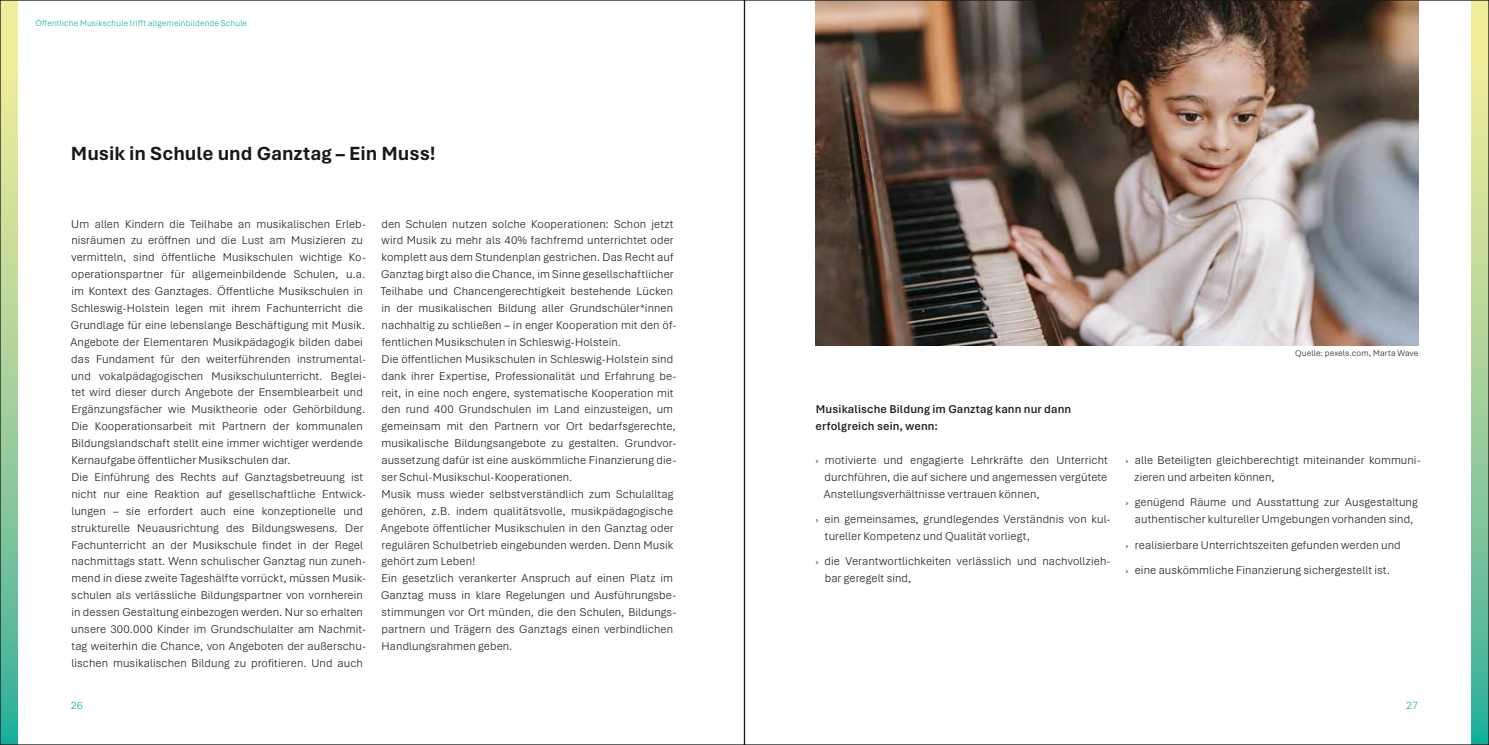
<style>
.page{position:relative;width:1489px;height:745px;background:#fff}
.page>*{position:absolute;margin:0;border:0;box-sizing:border-box;transform-origin:0 0}
.t1{font:700 20px "Aptos";color:#181716}
.t2{font:300 11.88px/16.9px "Aptos";letter-spacing:.01em;color:#181716}
.t3{font:600 11.88px/16.9px "Aptos";letter-spacing:.01em;color:#181716}
.t4{font:300 11.25px "Aptos";color:#01af9a}
.t5{font:300 8.75px "Aptos";letter-spacing:.02em;color:#01af9a}
.t6{font:300 8.75px "Aptos";letter-spacing:.02em;color:#181716}
.s1{font-family:"Titillium";font-size:10px}
</style>
<div class="page">
<svg style="left:1471px;top:2px;width:15px;height:740px;background:#a1d19b"></svg>
<svg style="left:2px;top:2px;width:16px;height:740px;background:#a2d19b"></svg>
<img style="left:815px;top:2px;width:603px;height:343px">
<p class="t5" style="left:35px;top:17px;width:213px">Öffentliche Musikschule trifft allgemeinbildende Schule</p>
<h1 class="t1" style="left:71px;top:140px;width:366px">Musik in Schule und Ganztag – Ein Muss!</h1>
<p class="t2" style="left:70px;top:214px;width:297px">Um allen Kindern die Teilhabe an musikalischen Erleb&shy;nisräumen zu eröffnen und die Lust am Musizieren zu vermitteln, sind öffentliche Musikschulen wichtige Ko&shy;operationspartner für allgemeinbildende Schulen, u.a. im Kontext des Ganztages. Öffentliche Musikschulen in Schleswig-Holstein legen mit ihrem Fachunterricht die Grundlage für eine lebenslange Beschäftigung mit Musik.<br>Angebote der Elementaren Musikpädagogik bilden dabei das Fundament für den weiterführenden instrumental&shy;und vokalpädagogischen Musikschulunterricht. Beglei&shy;tet wird dieser durch Angebote der Ensemblearbeit und Ergänzungsfächer wie Musiktheorie oder Gehörbildung.<br>Die Kooperationsarbeit mit Partnern der kommunalen Bildungslandschaft stellt eine immer wichtiger werdende Kernaufgabe öffentlicher Musikschulen dar.<br>Die Einführung des Rechts auf Ganztagsbetreuung ist nicht nur eine Reaktion auf gesellschaftliche Entwick&shy;lungen – sie erfordert auch eine konzeptionelle und strukturelle Neuausrichtung des Bildungswesens. Der Fachunterricht an der Musikschule findet in der Regel nachmittags statt. Wenn schulischer Ganztag nun zuneh&shy;mend in diese zweite Tageshälfte vorrückt, müssen Musik&shy;schulen als verlässliche Bildungspartner von vornherein in dessen Gestaltung einbezogen werden. Nur so erhalten unsere 300.000 Kinder im Grundschulalter am Nachmit&shy;tag weiterhin die Chance, von Angeboten der außerschu&shy;lischen musikalischen Bildung zu profitieren. Und auch</p>
<p class="t2" style="left:380px;top:215px;width:297px">den Schulen nutzen solche Kooperationen: Schon jetzt wird Musik zu mehr als 40% fachfremd unterrichtet oder komplett aus dem Stundenplan gestrichen. Das Recht auf Ganztag birgt also die Chance, im Sinne gesellschaftlicher Teilhabe und Chancengerechtigkeit bestehende Lücken in der musikalischen Bildung aller Grundschüler*innen nachhaltig zu schließen – in enger Kooperation mit den öf&shy;fentlichen Musikschulen in Schleswig-Holstein.<br>Die öffentlichen Musikschulen in Schleswig-Holstein sind dank ihrer Expertise, Professionalität und Erfahrung be&shy;reit, in eine noch engere, systematische Kooperation mit den rund 400 Grundschulen im Land einzusteigen, um gemeinsam mit den Partnern vor Ort bedarfsgerechte, musikalische Bildungsangebote zu gestalten. Grundvor&shy;aussetzung dafür ist eine auskömmliche Finanzierung die&shy;ser Schul-Musikschul-Kooperationen.<br>Musik muss wieder selbstverständlich zum Schulalltag gehören, z.B. indem qualitätsvolle, musikpädagogische Angebote öffentlicher Musikschulen in den Ganztag oder regulären Schulbetrieb eingebunden werden. Denn Musik gehört zum Leben!<br>Ein gesetzlich verankerter Anspruch auf einen Platz im Ganztag muss in klare Regelungen und Ausführungsbe&shy;stimmungen vor Ort münden, die den Schulen, Bildungs&shy;partnern und Trägern des Ganztags einen verbindlichen Handlungsrahmen geben.</p>
<p class="t6" style="left:1295px;top:347px;width:124px">Quelle: pexels.com, Marta Wave</p>
<p class="t3" style="left:815px;top:400px;width:257px">Musikalische Bildung im Ganztag kann nur dann erfolgreich sein, wenn:</p>
<p class="t2" style="left:823px;top:451px;width:285px;text-align:justify;text-indent:-9px"><span class="s1">›</span> motivierte und engagierte Lehrkräfte den Unterricht durchführen, die auf sichere und angemessen vergütete Anstellungsverhältnisse vertrauen können,</p>
<p class="t2" style="left:824px;top:510px;width:287px;text-indent:-10px"><span class="s1">›</span> ein gemeinsames, grundlegendes Verständnis von kul&shy;tureller Kompetenz und Qualität vorliegt,</p>
<p class="t2" style="left:824px;top:552px;width:287px;text-indent:-9px"><span class="s1">›</span> die Verantwortlichkeiten verlässlich und nachvollzieh&shy;bar geregelt sind,</p>
<p class="t2" style="left:1134px;top:451px;width:288px;text-indent:-9px"><span class="s1">›</span> alle Beteiligten gleichberechtigt miteinander kommuni&shy;zieren und arbeiten können,</p>
<p class="t2" style="left:1125px;top:493px;width:294px;text-align:center"><span class="s1">›</span> genügend Räume und Ausstattung zur Ausgestaltung authentischer kultureller Umgebungen vorhanden sind,</p>
<p class="t2" style="left:1125px;top:531px;width:277px;line-height:25.2px"><span class="s1">›</span> realisierbare Unterrichtszeiten gefunden werden und <span class="s1">›</span> eine auskömmliche Finanzierung sichergestellt ist.</p>
<p class="t4" style="left:71px;top:697px;width:14px">26</p>
<p class="t4" style="left:1405px;top:697px;width:13px">27</p>
</div>
